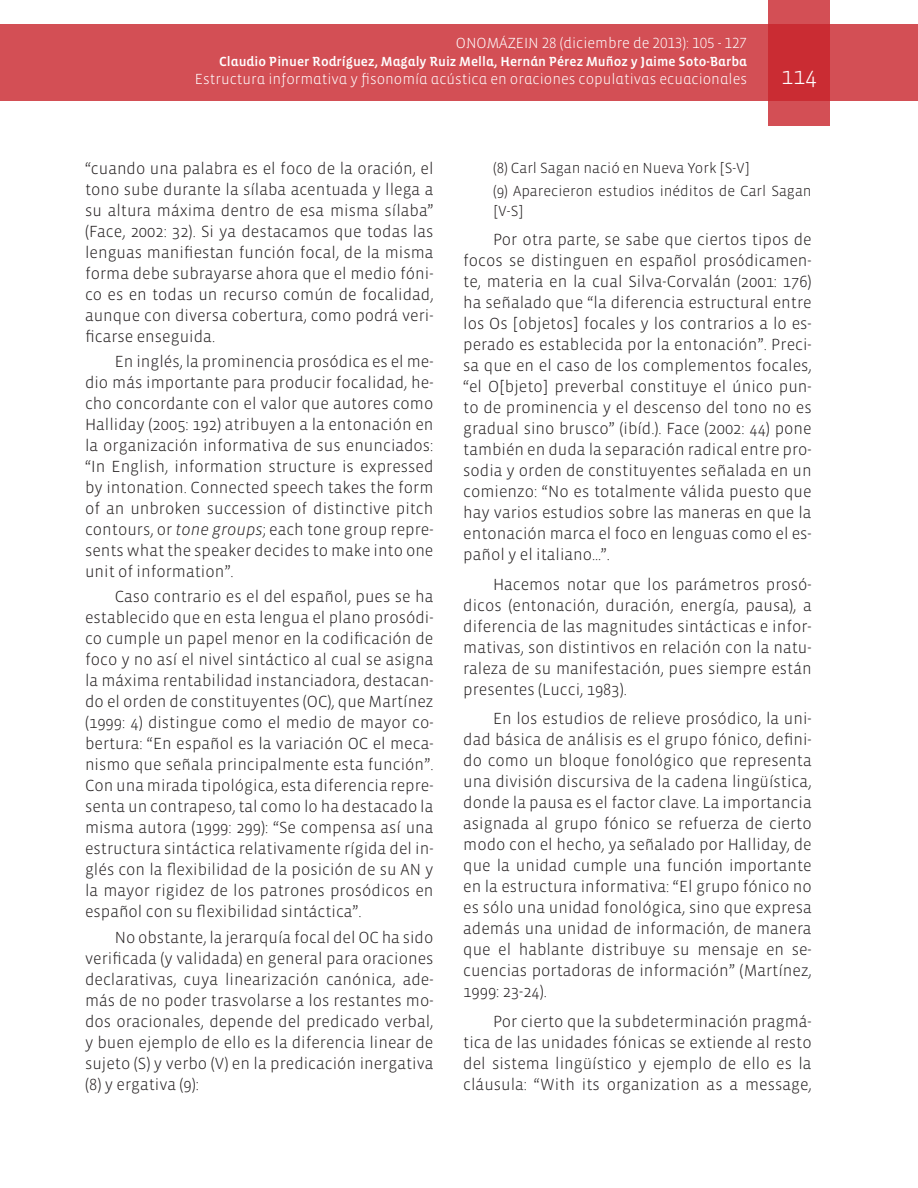
<style>
.page{position:relative;width:918px;height:1188px;background:#fff}
.page>*{position:absolute;margin:0;border:0;box-sizing:border-box;transform-origin:0 0}
.t1{font:300 24px "Vista Sans";color:#fff}
.Textos{font:300 16.5px/21px "Vista Sans";color:#231f20;text-align:justify}
.t2{font:300 15px "Vista Sans Alt";color:#fff}
.Textos-2{font:300 15px/19.5px "Vista Sans";color:#231f20}
.t3{font:13.5px "Vista Sans Alt Med";color:#fff}
.s1{font-style:italic}
</style>
<div class="page">
<div style="left:0;top:25px;width:918px;height:76px;background:#d34f55"></div>
<svg style="left:768px;top:0;width:62px;height:126px;background:#cd3940"></svg>
<p class="t2" style="left:456px;top:36px;width:293px">ONOMÁZEIN 28 (diciembre de 2013): 105 - 127</p>
<p class="t3" style="left:219px;top:55px;width:529px">Claudio Pinuer Rodríguez, Magaly Ruiz Mella, Hernán Pérez Muñoz y Jaime Soto-Barba</p>
<p class="t2" style="left:195px;top:72px;width:554px">Estructura informativa y fisonomía acústica en oraciones copulativas ecuacionales</p>
<h1 class="t1" style="left:781px;top:64px;width:37px">114</h1>
<p class="Textos" style="left:85px;top:158px;width:350px">“cuando una palabra es el foco de la oración, el tono sube durante la sílaba acentuada y llega a su altura máxima dentro de esa misma sílaba” (Face, 2002: 32). Si ya destacamos que todas las lenguas manifiestan función focal, de la misma forma debe subrayarse ahora que el medio fóni&shy;co es en todas un recurso común de focalidad, aunque con diversa cobertura, como podrá veri&shy;ficarse enseguida.</p>
<p class="Textos" style="left:85px;top:351px;width:350px;text-indent:30px">En inglés, la prominencia prosódica es el me&shy;dio más importante para producir focalidad, he&shy;cho concordante con el valor que autores como Halliday (2005: 192) atribuyen a la entonación en la organización informativa de sus enunciados: “In English, information structure is expressed by intonation. Connected speech takes the form of an unbroken succession of distinctive pitch contours, or <span class="s1">tone groups</span>; each tone group repre&shy;sents what the speaker decides to make into one unit of information”.</p>
<p class="Textos" style="left:85px;top:587px;width:350px;text-indent:30px">Caso contrario es el del español, pues se ha establecido que en esta lengua el plano prosódi&shy;co cumple un papel menor en la codificación de foco y no así el nivel sintáctico al cual se asigna la máxima rentabilidad instanciadora, destacan&shy;do el orden de constituyentes (OC), que Martínez (1999: 4) distingue como el medio de mayor co&shy;bertura: “En español es la variación OC el meca&shy;nismo que señala principalmente esta función”.<br>Con una mirada tipológica, esta diferencia repre&shy;senta un contrapeso, tal como lo ha destacado la misma autora (1999: 299): “Se compensa así una estructura sintáctica relativamente rígida del in&shy;glés con la flexibilidad de la posición de su AN y la mayor rigidez de los patrones prosódicos en español con su flexibilidad sintáctica”.</p>
<p class="Textos" style="left:85px;top:927px;width:350px;text-indent:30px">No obstante, la jerarquía focal del OC ha sido verificada (y validada) en general para oraciones declarativas, cuya linearización canónica, ade&shy;más de no poder trasvolarse a los restantes mo&shy;dos oracionales, depende del predicado verbal, y buen ejemplo de ello es la diferencia linear de sujeto (S) y verbo (V) en la predicación inergativa (8) y ergativa (9):</p>
<p class="Textos-2" style="left:493px;top:158px;width:259px">(8) Carl Sagan nació en Nueva York [S-V]</p>
<p class="Textos-2" style="left:493px;top:182px;width:320px">(9) Aparecieron estudios inéditos de Carl Sagan [V-S]</p>
<p class="Textos" style="left:463px;top:230px;width:350px;text-indent:30px">Por otra parte, se sabe que ciertos tipos de focos se distinguen en español prosódicamen&shy;te, materia en la cual Silva-Corvalán (2001: 176) ha señalado que “la diferencia estructural entre los Os [objetos] focales y los contrarios a lo es&shy;perado es establecida por la entonación”. Preci&shy;sa que en el caso de los complementos focales, “el O[bjeto] preverbal constituye el único pun&shy;to de prominencia y el descenso del tono no es gradual sino brusco” (ibíd.). Face (2002: 44) pone también en duda la separación radical entre pro&shy;sodia y orden de constituyentes señalada en un comienzo: “No es totalmente válida puesto que hay varios estudios sobre las maneras en que la entonación marca el foco en lenguas como el es&shy;pañol y el italiano…”.</p>
<p class="Textos" style="left:463px;top:574px;width:350px;text-indent:30px">Hacemos notar que los parámetros prosó&shy;dicos (entonación, duración, energía, pausa), a diferencia de las magnitudes sintácticas e infor&shy;mativas, son distintivos en relación con la natu&shy;raleza de su manifestación, pues siempre están presentes (Lucci, 1983).</p>
<p class="Textos" style="left:463px;top:709px;width:350px;text-indent:30px">En los estudios de relieve prosódico, la uni&shy;dad básica de análisis es el grupo fónico, defini&shy;do como un bloque fonológico que representa una división discursiva de la cadena lingüística, donde la pausa es el factor clave. La importancia asignada al grupo fónico se refuerza de cierto modo con el hecho, ya señalado por Halliday, de que la unidad cumple una función importante en la estructura informativa: “El grupo fónico no es sólo una unidad fonológica, sino que expresa además una unidad de información, de manera que el hablante distribuye su mensaje en se&shy;cuencias portadoras de información” (Martínez, 1999: 23-24).</p>
<p class="Textos" style="left:463px;top:1011px;width:350px;text-indent:30px">Por cierto que la subdeterminación pragmá&shy;tica de las unidades fónicas se extiende al resto del sistema lingüístico y ejemplo de ello es la cláusula: “With its organization as a message,</p>
</div>
